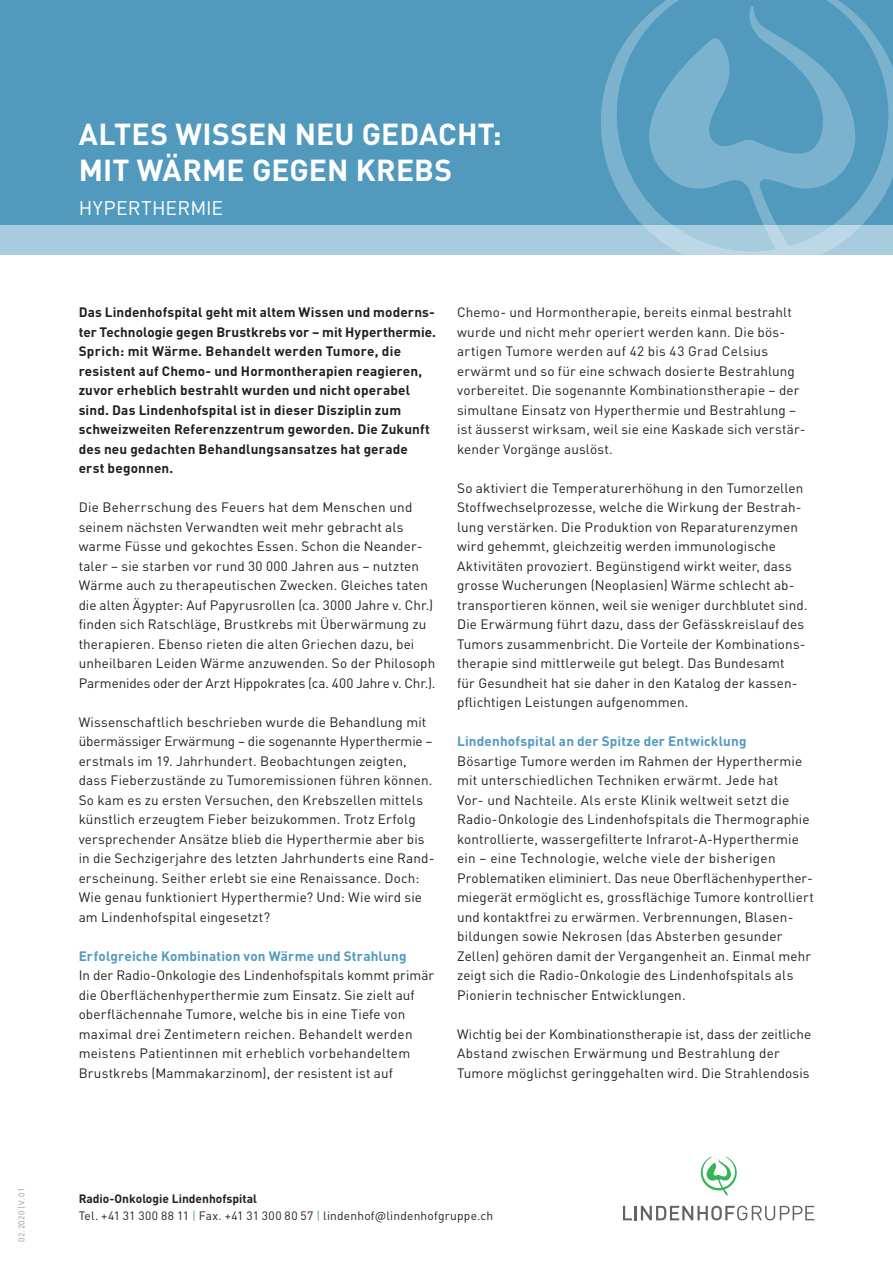
<style>
.page{position:relative;width:893px;height:1263px;background:#fff}
.page>*{position:absolute;margin:0;border:0;box-sizing:border-box;transform-origin:0 0}
.t1{font:700 30px/36px "DIN Pro";letter-spacing:.005em;color:#fff}
.t2{font:19.5px "DIN Pro";letter-spacing:.005em;color:#fff}
.t3{font:13.5px/19.5px "DIN Pro";letter-spacing:.01em;color:#231f20}
.t4{font:700 13.5px/19.5px "DIN Pro";letter-spacing:.01em;color:#231f20}
.t5{font:700 13.5px "DIN Pro";letter-spacing:.015em;color:#519abe}
.t6{font:12px/17.2px "DIN Pro";letter-spacing:.015em;color:#231f20}
.t7{font:8.25px "DIN Pro";letter-spacing:.04em;color:#939598}
.s1{font-weight:700}
.s2{color:#519abe}
</style>
<div class="page">
<div style="left:0;top:0;width:893px;height:255px;background:#519abe"></div>
<div style="left:0;top:225px;width:601px;height:30px;background:#a7ccde"></div>
<svg style="left:601px;top:0;width:292px;height:255px"></svg>
<hr style="left:634px;top:1206px;width:3px;height:14px;background:#636366">
<svg style="left:623px;top:1206px;width:9px;height:14px"></svg>
<svg style="left:641px;top:1206px;width:173px;height:14px"></svg>
<svg style="left:701px;top:1157px;width:36px;height:39px"></svg>
<h1 class="t1" style="left:79px;top:115px;width:424px">ALTES WISSEN NEU GEDACHT:<br>MIT WÄRME GEGEN KREBS</h1>
<h2 class="t2" style="left:79px;top:195px;width:146px">HYPERTHERMIE</h2>
<p class="t4" style="left:79px;top:302px;width:359px">Das Lindenhofspital geht mit altem Wissen und moderns&shy;ter Technologie gegen Brustkrebs vor – mit Hyperthermie.<br>Sprich: mit Wärme. Behandelt werden Tumore, die resistent auf Chemo- und Hormontherapien reagieren, zuvor erheblich bestrahlt wurden und nicht operabel sind. Das Lindenhofspital ist in dieser Disziplin zum schweizweiten Referenzzentrum geworden. Die Zukunft des neu gedachten Behandlungsansatzes hat gerade erst begonnen.</p>
<p class="t3" style="left:79px;top:497px;width:358px">Die Beherrschung des Feuers hat dem Menschen und seinem nächsten Verwandten weit mehr gebracht als warme Füsse und gekochtes Essen. Schon die Neander&shy;taler – sie starben vor rund 30 000 Jahren aus – nutzten Wärme auch zu therapeutischen Zwecken. Gleiches taten die alten Ägypter: Auf Papyrusrollen (ca. 3000 Jahre v. Chr.) finden sich Ratschläge, Brustkrebs mit Überwärmung zu therapieren. Ebenso rieten die alten Griechen dazu, bei unheilbaren Leiden Wärme anzuwenden. So der Philosoph Parmenides oder der Arzt Hippokrates (ca. 400 Jahre v. Chr.).</p>
<p class="t3" style="left:79px;top:712px;width:357px">Wissenschaftlich beschrieben wurde die Behandlung mit übermässiger Erwärmung – die sogenannte Hyperthermie – erstmals im 19. Jahrhundert. Beobachtungen zeigten, dass Fieberzustände zu Tumoremissionen führen können.<br>So kam es zu ersten Versuchen, den Krebszellen mittels künstlich erzeugtem Fieber beizukommen. Trotz Erfolg versprechender Ansätze blieb die Hyperthermie aber bis in die Sechzigerjahre des letzten Jahrhunderts eine Rand&shy;erscheinung. Seither erlebt sie eine Renaissance. Doch:<br>Wie genau funktioniert Hyperthermie? Und: Wie wird sie am Lindenhofspital eingesetzt?</p>
<p class="t5" style="left:79px;top:947px;width:329px">Erfolgreiche Kombination von Wärme und Strahlung</p>
<p class="t3" style="left:79px;top:965px;width:357px">In der Radio-Onkologie des Lindenhofspitals kommt primär die Oberflächenhyperthermie zum Einsatz. Sie zielt auf oberflächennahe Tumore, welche bis in eine Tiefe von maximal drei Zentimetern reichen. Behandelt werden meistens Patientinnen mit erheblich vorbehandeltem Brustkrebs (Mammakarzinom), der resistent ist auf</p>
<p class="t3" style="left:457px;top:302px;width:350px">Chemo- und Hormontherapie, bereits einmal bestrahlt wurde und nicht mehr operiert werden kann. Die bös&shy;artigen Tumore werden auf 42 bis 43 Grad Celsius erwärmt und so für eine schwach dosierte Bestrahlung vorbereitet. Die sogenannte Kombinationstherapie – der simultane Einsatz von Hyperthermie und Bestrahlung – ist äusserst wirksam, weil sie eine Kaskade sich verstär&shy;kender Vorgänge auslöst.</p>
<p class="t3" style="left:457px;top:477px;width:352px">So aktiviert die Temperaturerhöhung in den Tumorzellen Stoffwechselprozesse, welche die Wirkung der Bestrah&shy;lung verstärken. Die Produktion von Reparaturenzymen wird gehemmt, gleichzeitig werden immunologische Aktivitäten provoziert. Begünstigend wirkt weiter, dass grosse Wucherungen (Neoplasien) Wärme schlecht ab&shy;transportieren können, weil sie weniger durchblutet sind.<br>Die Erwärmung führt dazu, dass der Gefässkreislauf des Tumors zusammenbricht. Die Vorteile der Kombinations&shy;therapie sind mittlerweile gut belegt. Das Bundesamt<br>für Gesundheit hat sie daher in den Katalog der kassen&shy;pflichtigen Leistungen aufgenommen.</p>
<p class="t5" style="left:457px;top:732px;width:291px">Lindenhofspital an der Spitze der Entwicklung</p>
<p class="t3" style="left:457px;top:750px;width:358px">Bösartige Tumore werden im Rahmen der Hyperthermie mit unterschiedlichen Techniken erwärmt. Jede hat<br>Vor- und Nachteile. Als erste Klinik weltweit setzt die Radio-Onkologie des Lindenhofspitals die Thermographie kontrollierte, wassergefilterte Infrarot-A-Hyperthermie ein – eine Technologie, welche viele der bisherigen Problematiken eliminiert. Das neue Oberflächenhyperther&shy;miegerät ermöglicht es, grossflächige Tumore kontrolliert und kontaktfrei zu erwärmen. Verbrennungen, Blasen&shy;bildungen sowie Nekrosen (das Absterben gesunder Zellen) gehören damit der Vergangenheit an. Einmal mehr zeigt sich die Radio-Onkologie des Lindenhofspitals als Pionierin technischer Entwicklungen.</p>
<p class="t3" style="left:457px;top:1023px;width:356px">Wichtig bei der Kombinationstherapie ist, dass der zeitliche<br>Abstand zwischen Erwärmung und Bestrahlung der<br>Tumore möglichst geringgehalten wird. Die Strahlendosis</p>
<p class="t7" style="left:16px;top:1242px;width:55px;rotate:-90deg">02.2020 | V. 01</p>
<p class="t6" style="left:79px;top:1190px;width:416px"><span class="s1">Radio-Onkologie Lindenhofspital<br></span>Tel. +41 31 300 88 11 <span class="s2">|</span> Fax. +41 31 300 80 57 <span class="s2">|</span> lindenhof@lindenhofgruppe.ch</p>
</div>
